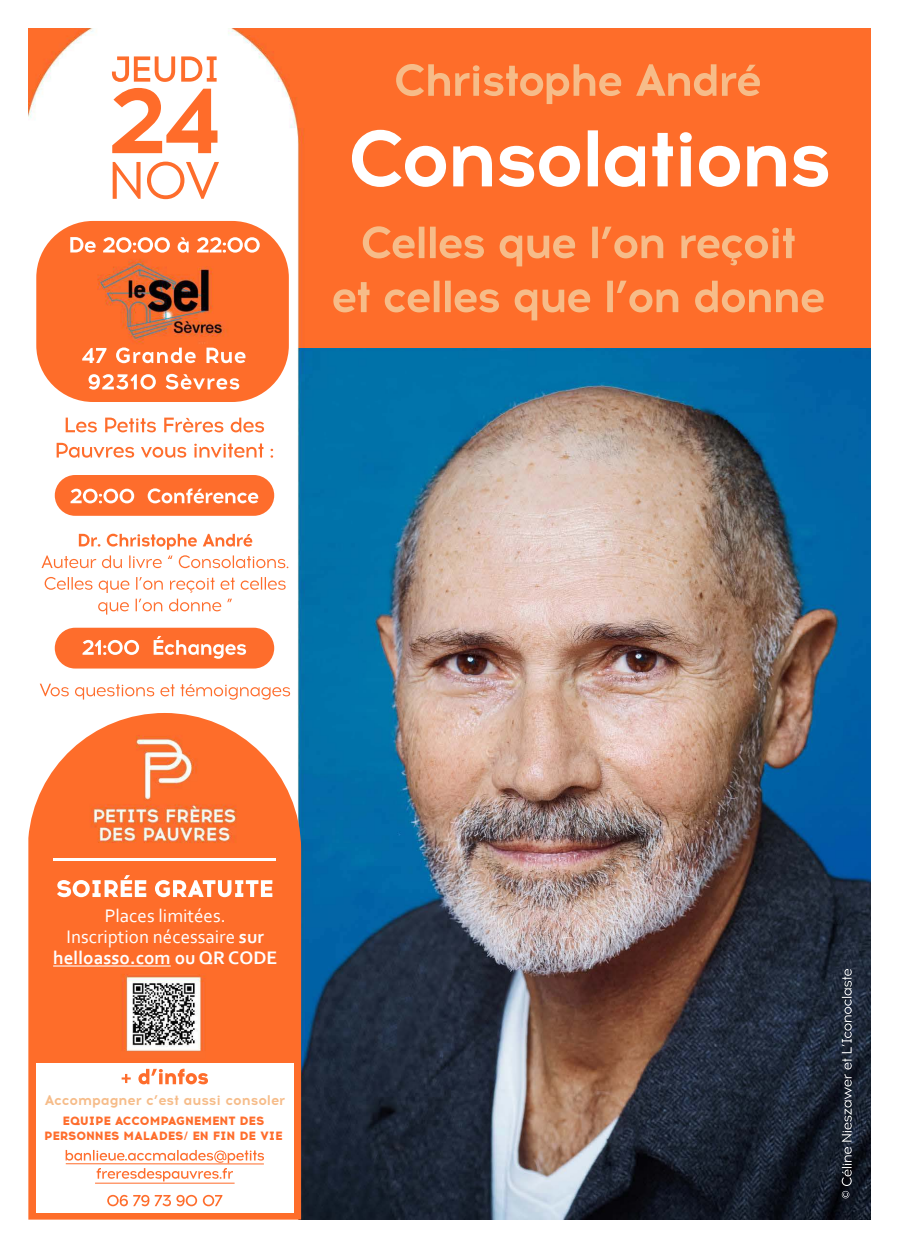
<style>
.page{position:relative;width:899px;height:1248px;background:#fff}
.page>*{position:absolute;margin:0;border:0;box-sizing:border-box;transform-origin:0 0}
.t1{font:19px/21px "Corbel";color:#fff;text-align:center}
.t2{font:700 14px "Acrom";letter-spacing:-.01em;color:#f6bc89}
.t3{font:800 12px/14.4px "Acrom";letter-spacing:-.01em;color:#fe6d2c;text-align:center}
.s1{font-weight:700}
</style>
<div class="page">
<img style="left:39px;top:348px;width:831px;height:871px">
<img style="left:841px;top:968px;width:10px;height:50px">
<img style="left:28px;top:28px;width:842px;height:320px">
<img style="left:352px;top:130px;width:476px;height:57px">
<img style="left:363px;top:226px;width:431px;height:32px">
<img style="left:396px;top:64px;width:364px;height:32px">
<img style="left:28px;top:713px;width:273px;height:506px">
<img style="left:57px;top:875px;width:215px;height:22px">
<img style="left:36px;top:1063px;width:257px;height:149px">
<img style="left:122px;top:1068px;width:86px;height:16px">
<img style="left:120px;top:1194px;width:94px;height:12px">
<img style="left:66px;top:1149px;width:195px;height:13px">
<img style="left:66px;top:417px;width:198px;height:15px">
<img style="left:79px;top:533px;width:173px;height:13px">
<img style="left:40px;top:683px;width:250px;height:16px">
<div style="left:55px;top:475px;width:219px;height:41px;background:#fe6d2c;border-radius:20px"></div>
<div style="left:55px;top:627px;width:219px;height:41px;background:#fe6d2c;border-radius:20px"></div>
<img style="left:36px;top:221px;width:253px;height:181px">
<img style="left:70px;top:237px;width:190px;height:16px">
<img style="left:82px;top:347px;width:163px;height:16px">
<img style="left:70px;top:488px;width:188px;height:15px">
<img style="left:83px;top:636px;width:163px;height:19px">
<img style="left:112px;top:88px;width:105px;height:65px">
<img style="left:112px;top:56px;width:105px;height:26px">
<img style="left:113px;top:162px;width:106px;height:37px">
<img style="left:54px;top:858px;width:221px;height:2px">
<hr style="left:53px;top:965px;width:118px;height:1px;background:#fff">
<hr style="left:66px;top:1163px;width:198px;height:1px;background:#ff6c2a">
<hr style="left:95px;top:1182px;width:140px;height:1px;background:#ff6c2a">
<p class="t1" style="left:53px;top:904px;width:225px">Places limitées.<br>Inscription nécessaire <span class="s1">sur helloasso.com ou QR CODE</span></p>
<p class="t2" style="left:44px;top:1089px;width:242px">Accompagner c’est aussi consoler</p>
<p class="t3" style="left:44px;top:1113px;width:240px">EQUIPE ACCOMPAGNEMENT DES<br>PERSONNES MALADES/ EN FIN DE VIE</p>
</div>
